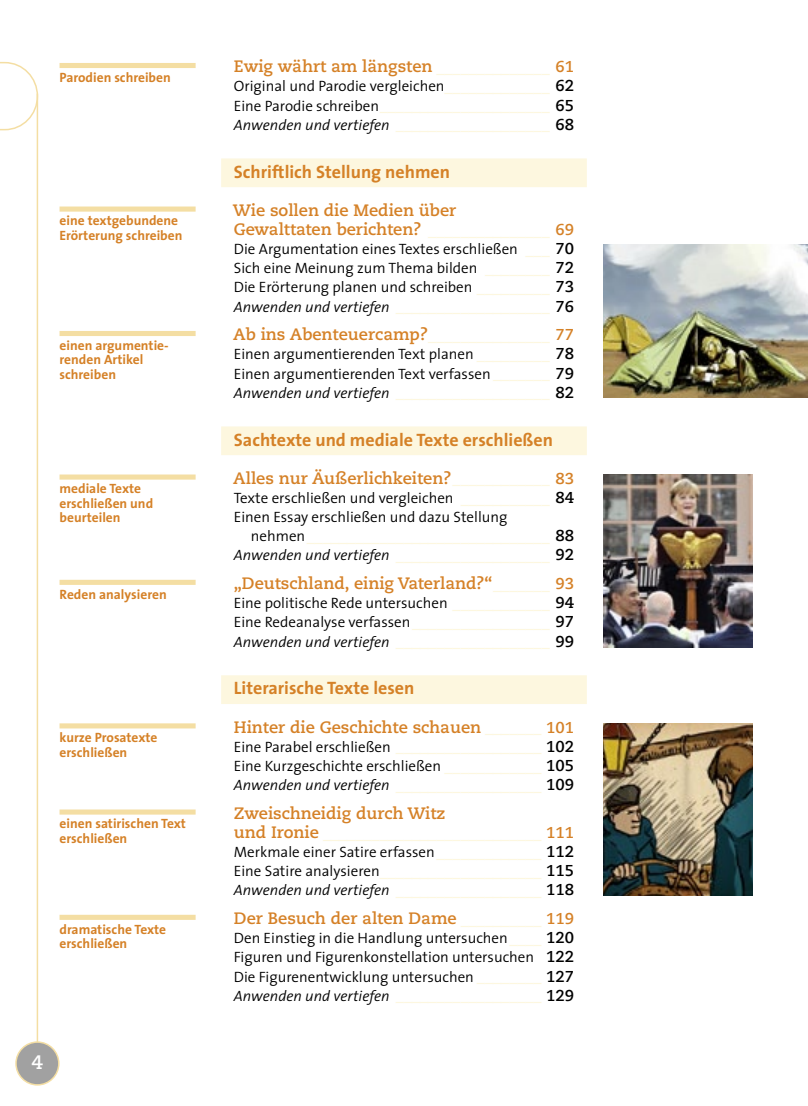
<style>
.page{position:relative;width:808px;height:1106px;background:#fff}
.page>*{position:absolute;margin:0;border:0;box-sizing:border-box;transform-origin:0 0}
._81_Seitenzahl{font:700 19.5px "Caecilia LT Std";color:#fff}
._61_1_Inhalt_Stufe_1{font:18px "The Sans CV Bold";color:#d58127}
._62_1_Inhalt_Stufe_2{font:700 16.5px/19.2px "Caecilia LT Std";color:#d58127}
._63_Inhalt_Stufe_3{font:16.2px "The Sans CV";color:#fdf7df}
._62_1_Inhalt_Stufe_2-2{font:16.2px "The Sans CV";color:#fdf7df}
._63_Inhalt_Stufe_3-2{font:300 15px "The Sans CV Semi";color:#000}
._64_Inhalt_Stufe_4{font:italic 300 15px "The Sans CV Semi";color:#000}
.t1{font:13.5px/14.4px "The Sans CV Bold";color:#d58127}
.s1{font-family:"The Sans CV";font-weight:400;font-size:16.2px;color:#fdf7df}
.s2{font-size:15.75px}
.s3{font-family:"Caecilia LT Std";font-weight:700;font-size:15.75px}
.s4{font-family:"The Sans CV";font-weight:400;font-style:normal;font-size:16.2px;color:#fdf7df}
.s5{font-family:"Caecilia LT Std";font-weight:700;font-style:normal;font-size:15.75px}
.s6{font-family:"Caecilia LT Std";font-weight:700;font-size:16.5px;color:#d58127}
</style>
<div class="page">
<hr style="left:37px;top:94px;width:1px;height:953px;background:#f4dea3">
<svg style="left:0;top:61px;width:39px;height:70px"></svg>
<div style="left:16px;top:1042px;width:43px;height:42px;background:#a1a1a1;border-radius:50%"></div>
<div style="left:15px;top:1041px;width:45px;height:44px;border:2px solid #f4dea3;border-radius:50%"></div>
<div style="left:221px;top:158px;width:366px;height:29px;background:#fdf7df"></div>
<div style="left:221px;top:426px;width:366px;height:29px;background:#fdf7df"></div>
<div style="left:221px;top:675px;width:366px;height:29px;background:#fdf7df"></div>
<div style="left:60px;top:63px;width:136px;height:5px;background:#f4dea3"></div>
<div style="left:60px;top:206px;width:136px;height:6px;background:#f4dea3"></div>
<div style="left:60px;top:331px;width:136px;height:5px;background:#f4dea3"></div>
<div style="left:60px;top:474px;width:136px;height:5px;background:#f4dea3"></div>
<div style="left:60px;top:580px;width:136px;height:5px;background:#f4dea3"></div>
<div style="left:60px;top:723px;width:136px;height:5px;background:#f4dea3"></div>
<div style="left:60px;top:809px;width:136px;height:5px;background:#f4dea3"></div>
<div style="left:60px;top:914px;width:136px;height:5px;background:#f4dea3"></div>
<img style="left:604px;top:244px;width:204px;height:154px">
<img style="left:604px;top:474px;width:149px;height:173px">
<img style="left:604px;top:723px;width:149px;height:172px">
<p class="t1" style="left:60px;top:70px;width:113px">Parodien schreiben</p>
<p class="t1" style="left:60px;top:213px;width:124px">eine textgebundene<br>Erörterung schreiben</p>
<p class="t1" style="left:60px;top:338px;width:111px">einen argumentie&shy;renden Artikel schreiben</p>
<p class="t1" style="left:60px;top:481px;width:95px">mediale Texte erschließen und beurteilen</p>
<p class="t1" style="left:60px;top:586px;width:109px">Reden analysieren</p>
<p class="t1" style="left:60px;top:730px;width:100px">kurze Prosatexte erschließen</p>
<p class="t1" style="left:60px;top:816px;width:128px">einen satirischen Text erschließen</p>
<p class="t1" style="left:60px;top:921px;width:108px">dramatische Texte erschließen</p>
<p class="_81_Seitenzahl" style="left:32px;top:1050px;width:13px">4</p>
<p class="_62_1_Inhalt_Stufe_2" style="left:234px;top:57px;width:342px">Ewig währt am längsten <span class="s1">______________</span> <span class="s2">61</span></p>
<p class="_63_Inhalt_Stufe_3-2" style="left:234px;top:74px;width:342px">Original und Parodie vergleichen<span class="s1">_____________</span> <span class="s3">62</span></p>
<p class="_63_Inhalt_Stufe_3" style="left:234px;top:90px;width:342px"><sub>Eine</sub> <sub>Parodie</sub> <sub>schreiben</sub>_____________________ <sub>65</sub></p>
<p class="_64_Inhalt_Stufe_4" style="left:234px;top:112px;width:342px">Anwenden und vertiefen <span class="s4">___________________</span> <span class="s5">68</span></p>
<p class="_61_1_Inhalt_Stufe_1" style="left:234px;top:156px;width:218px">Schriftlich Stellung nehmen</p>
<p class="_62_1_Inhalt_Stufe_2" style="left:233px;top:201px;width:343px">Wie sollen die Medien über<br>Gewalttaten berichten? <span class="s1">_______________</span> <span class="s2">69</span></p>
<p class="_63_Inhalt_Stufe_3-2" style="left:234px;top:237px;width:342px">Die Argumentation eines Textes erschließen <span class="s1">___</span> <span class="s3">70</span></p>
<p class="_63_Inhalt_Stufe_3-2" style="left:234px;top:256px;width:342px">Sich eine Meinung zum Thema bilden <span class="s1">________</span> <span class="s3">72</span></p>
<p class="_63_Inhalt_Stufe_3-2" style="left:234px;top:275px;width:342px">Die Erörterung planen und schreiben <span class="s1">_________</span> <span class="s3">73</span></p>
<p class="_64_Inhalt_Stufe_4" style="left:234px;top:294px;width:342px">Anwenden und vertiefen <span class="s4">___________________</span> <span class="s5">76</span></p>
<p class="_62_1_Inhalt_Stufe_2" style="left:233px;top:325px;width:342px">Ab ins Abenteuercamp?<span class="s1">_______________</span> <span class="s2">77</span></p>
<p class="_63_Inhalt_Stufe_3-2" style="left:234px;top:342px;width:342px">Einen argumentierenden Text planen <span class="s1">_________</span> <span class="s3">78</span></p>
<p class="_63_Inhalt_Stufe_3-2" style="left:234px;top:361px;width:342px">Einen argumentierenden Text verfassen <span class="s1">_______</span> <span class="s3">79</span></p>
<p class="_64_Inhalt_Stufe_4" style="left:234px;top:380px;width:342px">Anwenden und vertiefen <span class="s4">___________________</span> <span class="s5">82</span></p>
<p class="_61_1_Inhalt_Stufe_1" style="left:234px;top:424px;width:321px">Sachtexte und mediale Texte erschließen</p>
<p class="_62_1_Inhalt_Stufe_2" style="left:233px;top:469px;width:342px">Alles nur Äußerlichkeiten?<span class="s1">____________</span> <span class="s2">83</span></p>
<p class="_63_Inhalt_Stufe_3-2" style="left:234px;top:485px;width:342px">Texte erschließen und vergleichen <span class="s1">___________</span> <span class="s3">84</span></p>
<p class="_63_Inhalt_Stufe_3-2" style="left:234px;top:504px;width:275px">Einen Essay erschließen und dazu Stellung</p>
<p class="_63_Inhalt_Stufe_3" style="left:251px;top:521px;width:325px"><sub>nehmen</sub>______________________________ <sub>88</sub></p>
<p class="_64_Inhalt_Stufe_4" style="left:234px;top:543px;width:342px">Anwenden und vertiefen <span class="s4">___________________</span> <span class="s5">92</span></p>
<p class="_62_1_Inhalt_Stufe_2" style="left:234px;top:574px;width:342px">„Deutschland, einig Vaterland?“<span class="s1">_______</span> <span class="s2">93</span></p>
<p class="_63_Inhalt_Stufe_3-2" style="left:234px;top:591px;width:342px">Eine politische Rede untersuchen <span class="s1">____________</span> <span class="s3">94</span></p>
<p class="_63_Inhalt_Stufe_3-2" style="left:234px;top:610px;width:342px">Eine Redeanalyse verfassen<span class="s1">_________________</span> <span class="s3">97</span></p>
<p class="_64_Inhalt_Stufe_4" style="left:234px;top:629px;width:342px">Anwenden und vertiefen <span class="s4">___________________</span> <span class="s5">99</span></p>
<p class="_61_1_Inhalt_Stufe_1" style="left:234px;top:673px;width:182px">Literarische Texte lesen</p>
<p class="_62_1_Inhalt_Stufe_2" style="left:234px;top:717px;width:342px">Hinter die Geschichte schauen <span class="s1">_______</span> <span class="s2">101</span></p>
<p class="_63_Inhalt_Stufe_3-2" style="left:234px;top:734px;width:342px">Eine Parabel erschließen <span class="s1">__________________</span> <span class="s3">102</span></p>
<p class="_63_Inhalt_Stufe_3-2" style="left:234px;top:753px;width:342px">Eine Kurzgeschichte erschließen <span class="s1">____________</span> <span class="s3">105</span></p>
<p class="_64_Inhalt_Stufe_4" style="left:234px;top:772px;width:342px">Anwenden und vertiefen <span class="s4">__________________</span> <span class="s5">109</span></p>
<p class="_62_1_Inhalt_Stufe_2" style="left:234px;top:803px;width:213px">Zweischneidig durch Witz</p>
<p class="_62_1_Inhalt_Stufe_2-2" style="left:234px;top:817px;width:342px"><span class="s6">und Ironie</span> ___________________________ <sub>111</sub></p>
<p class="_63_Inhalt_Stufe_3-2" style="left:234px;top:839px;width:342px">Merkmale einer Satire erfassen<span class="s1">_____________</span> <span class="s3">112</span></p>
<p class="_63_Inhalt_Stufe_3-2" style="left:234px;top:858px;width:342px">Eine Satire analysieren<span class="s1">____________________</span> <span class="s3">115</span></p>
<p class="_64_Inhalt_Stufe_4" style="left:234px;top:878px;width:342px">Anwenden und vertiefen <span class="s4">__________________</span> <span class="s5">118</span></p>
<p class="_62_1_Inhalt_Stufe_2" style="left:234px;top:909px;width:342px">Der Besuch der alten Dame <span class="s1">__________</span> <span class="s2">119</span></p>
<p class="_63_Inhalt_Stufe_3-2" style="left:234px;top:925px;width:342px">Den Einstieg in die Handlung untersuchen<span class="s1">____</span> <span class="s3">120</span></p>
<p class="_63_Inhalt_Stufe_3-2" style="left:234px;top:945px;width:342px">Figuren und Figurenkonstellation untersuchen <span class="s3">122</span></p>
<p class="_63_Inhalt_Stufe_3-2" style="left:234px;top:964px;width:342px">Die Figurenentwicklung untersuchen <span class="s1">________</span> <span class="s3">127</span></p>
<p class="_64_Inhalt_Stufe_4" style="left:234px;top:983px;width:342px">Anwenden und vertiefen <span class="s4">__________________</span> <span class="s5">129</span></p>
</div>
